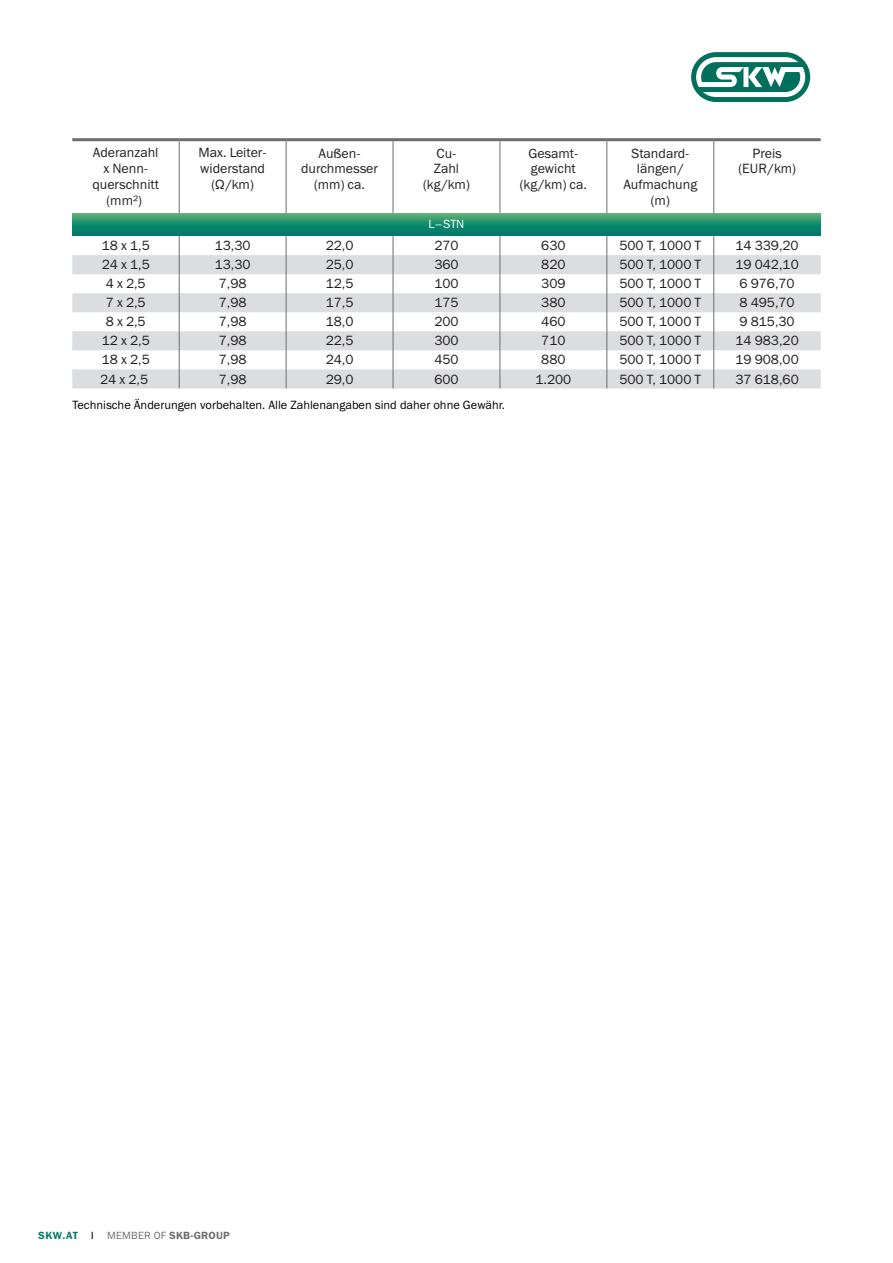
<style>
.page{position:relative;width:893px;height:1263px;background:#fff}
.page>*{position:absolute;margin:0;border:0;box-sizing:border-box;transform-origin:0 0}
.table_text{font:13.5px "Franklin Gothic Book ITC";color:#231f20}
.table_header{font:13.5px/15.8px "Franklin Gothic Book ITC";color:#231f20;text-align:center}
.t1{font:12px "Franklin Gothic Book ITC";color:#000}
.t2{font:12px "Franklin Gothic Book ITC";color:#fff}
.t3{font:10.5px "Franklin Gothic Demi ITC";letter-spacing:.02em;color:#6c6d70}
.s1{color:#017a6a}
.s2{color:#231f20}
.s3{font-family:"Franklin Gothic Book ITC"}
</style>
<div class="page">
<svg style="left:72px;top:255px;width:749px;height:133px;fill:#dcdddf"></svg>
<hr style="left:179px;top:141px;width:1px;height:72px;background:#6c6d70">
<hr style="left:286px;top:141px;width:1px;height:72px;background:#6c6d70">
<hr style="left:393px;top:141px;width:1px;height:72px;background:#6c6d70">
<hr style="left:500px;top:141px;width:1px;height:72px;background:#6c6d70">
<hr style="left:606px;top:141px;width:1px;height:72px;background:#6c6d70">
<hr style="left:713px;top:141px;width:1px;height:72px;background:#6c6d70">
<svg style="left:179px;top:236px;width:1px;height:152px"></svg>
<svg style="left:286px;top:236px;width:1px;height:152px"></svg>
<svg style="left:393px;top:236px;width:1px;height:152px"></svg>
<svg style="left:500px;top:236px;width:1px;height:152px"></svg>
<svg style="left:606px;top:236px;width:1px;height:152px"></svg>
<svg style="left:713px;top:236px;width:1px;height:152px"></svg>
<hr style="left:72px;top:138px;width:107px;height:3px;background:#6c6d70">
<hr style="left:179px;top:138px;width:107px;height:3px;background:#6c6d70">
<hr style="left:286px;top:138px;width:107px;height:3px;background:#6c6d70">
<hr style="left:393px;top:138px;width:107px;height:3px;background:#6c6d70">
<hr style="left:500px;top:138px;width:107px;height:3px;background:#6c6d70">
<hr style="left:607px;top:138px;width:107px;height:3px;background:#6c6d70">
<hr style="left:714px;top:138px;width:107px;height:3px;background:#6c6d70">
<svg style="left:72px;top:213px;width:749px;height:22px;background:#22906f"></svg>
<svg style="left:691px;top:52px;width:119px;height:50px"></svg>
<p class="table_header" style="left:93px;top:145px;width:67px">Aderanzahl</p>
<p class="table_header" style="left:103px;top:160px;width:46px">x Nenn-</p>
<p class="table_header" style="left:92px;top:176px;width:68px">querschnitt</p>
<p class="table_header" style="left:107px;top:192px;width:37px">(mm²)</p>
<p class="table_header" style="left:198px;top:145px;width:70px">Max. Leiter-</p>
<p class="table_header" style="left:200px;top:160px;width:66px">widerstand</p>
<p class="table_header" style="left:211px;top:176px;width:44px">(Ω/km)</p>
<p class="table_header" style="left:318px;top:145px;width:44px">Außen-</p>
<p class="table_header" style="left:301px;top:160px;width:79px">durchmesser</p>
<p class="table_header" style="left:314px;top:176px;width:52px">(mm) ca.</p>
<p class="table_header" style="left:436px;top:145px;width:21px">Cu-</p>
<p class="table_header" style="left:434px;top:160px;width:27px">Zahl</p>
<p class="table_header" style="left:423px;top:176px;width:48px">(kg/km)</p>
<p class="t2" style="left:428px;top:217px;width:37px">L–STN</p>
<p class="table_header" style="left:528px;top:145px;width:52px">Gesamt-</p>
<p class="table_header" style="left:531px;top:160px;width:46px">gewicht</p>
<p class="table_header" style="left:520px;top:176px;width:69px">(kg/km) ca.</p>
<p class="table_header" style="left:631px;top:145px;width:60px">Standard-</p>
<p class="table_header" style="left:637px;top:161px;width:48px">längen/</p>
<p class="table_header" style="left:623px;top:176px;width:75px">Aufmachung (m)</p>
<p class="table_header" style="left:753px;top:145px;width:31px">Preis</p>
<p class="table_header" style="left:738px;top:161px;width:59px">(EUR/km)</p>
<p class="table_text" style="left:102px;top:237px;width:50px">18 x 1,5</p>
<p class="table_text" style="left:215px;top:237px;width:37px">13,30</p>
<p class="table_text" style="left:326px;top:237px;width:29px">22,0</p>
<p class="table_text" style="left:434px;top:237px;width:26px">270</p>
<p class="table_text" style="left:541px;top:237px;width:26px">630</p>
<p class="table_text" style="left:619px;top:237px;width:83px">500 T, 1000 T</p>
<p class="table_text" style="left:735px;top:237px;width:65px">14 339,20</p>
<p class="table_text" style="left:102px;top:256px;width:50px">24 x 1,5</p>
<p class="table_text" style="left:215px;top:256px;width:37px">13,30</p>
<p class="table_text" style="left:326px;top:256px;width:29px">25,0</p>
<p class="table_text" style="left:434px;top:256px;width:26px">360</p>
<p class="table_text" style="left:541px;top:256px;width:26px">820</p>
<p class="table_text" style="left:619px;top:256px;width:83px">500 T, 1000 T</p>
<p class="table_text" style="left:735px;top:256px;width:65px">19 042,10</p>
<p class="table_text" style="left:106px;top:275px;width:41px">4 x 2,5</p>
<p class="table_text" style="left:219px;top:275px;width:29px">7,98</p>
<p class="table_text" style="left:326px;top:275px;width:29px">12,5</p>
<p class="table_text" style="left:434px;top:275px;width:26px">100</p>
<p class="table_text" style="left:541px;top:275px;width:26px">309</p>
<p class="table_text" style="left:619px;top:275px;width:83px">500 T, 1000 T</p>
<p class="table_text" style="left:739px;top:275px;width:57px">6 976,70</p>
<p class="table_text" style="left:106px;top:294px;width:41px">7 x 2,5</p>
<p class="table_text" style="left:219px;top:294px;width:29px">7,98</p>
<p class="table_text" style="left:326px;top:294px;width:29px">17,5</p>
<p class="table_text" style="left:434px;top:294px;width:26px">175</p>
<p class="table_text" style="left:541px;top:294px;width:26px">380</p>
<p class="table_text" style="left:619px;top:294px;width:83px">500 T, 1000 T</p>
<p class="table_text" style="left:739px;top:294px;width:57px">8 495,70</p>
<p class="table_text" style="left:106px;top:313px;width:41px">8 x 2,5</p>
<p class="table_text" style="left:219px;top:313px;width:29px">7,98</p>
<p class="table_text" style="left:326px;top:313px;width:29px">18,0</p>
<p class="table_text" style="left:434px;top:313px;width:26px">200</p>
<p class="table_text" style="left:541px;top:313px;width:26px">460</p>
<p class="table_text" style="left:619px;top:313px;width:83px">500 T, 1000 T</p>
<p class="table_text" style="left:739px;top:313px;width:57px">9 815,30</p>
<p class="table_text" style="left:102px;top:332px;width:50px">12 x 2,5</p>
<p class="table_text" style="left:219px;top:332px;width:29px">7,98</p>
<p class="table_text" style="left:326px;top:332px;width:29px">22,5</p>
<p class="table_text" style="left:434px;top:332px;width:26px">300</p>
<p class="table_text" style="left:541px;top:332px;width:26px">710</p>
<p class="table_text" style="left:619px;top:332px;width:83px">500 T, 1000 T</p>
<p class="table_text" style="left:735px;top:332px;width:65px">14 983,20</p>
<p class="table_text" style="left:102px;top:351px;width:50px">18 x 2,5</p>
<p class="table_text" style="left:219px;top:351px;width:29px">7,98</p>
<p class="table_text" style="left:326px;top:351px;width:29px">24,0</p>
<p class="table_text" style="left:434px;top:351px;width:26px">450</p>
<p class="table_text" style="left:541px;top:351px;width:26px">880</p>
<p class="table_text" style="left:619px;top:351px;width:83px">500 T, 1000 T</p>
<p class="table_text" style="left:735px;top:351px;width:65px">19 908,00</p>
<p class="table_text" style="left:100px;top:370px;width:50px">24 x 2,5</p>
<p class="table_text" style="left:219px;top:370px;width:29px">7,98</p>
<p class="table_text" style="left:326px;top:370px;width:29px">29,0</p>
<p class="table_text" style="left:434px;top:370px;width:26px">600</p>
<p class="table_text" style="left:535px;top:370px;width:37px">1.200</p>
<p class="table_text" style="left:619px;top:370px;width:83px">500 T, 1000 T</p>
<p class="table_text" style="left:735px;top:370px;width:65px">37 618,60</p>
<p class="t1" style="left:72px;top:397px;width:434px">Technische Änderungen vorbehalten. Alle Zahlenangaben sind daher ohne Gewähr.</p>
<p class="t3" style="left:38px;top:1229px;width:193px"><span class="s1">SKW.AT</span> <span class="s2">|</span> <span class="s3">MEMBER OF</span> SKB-GROUP</p>
</div>
